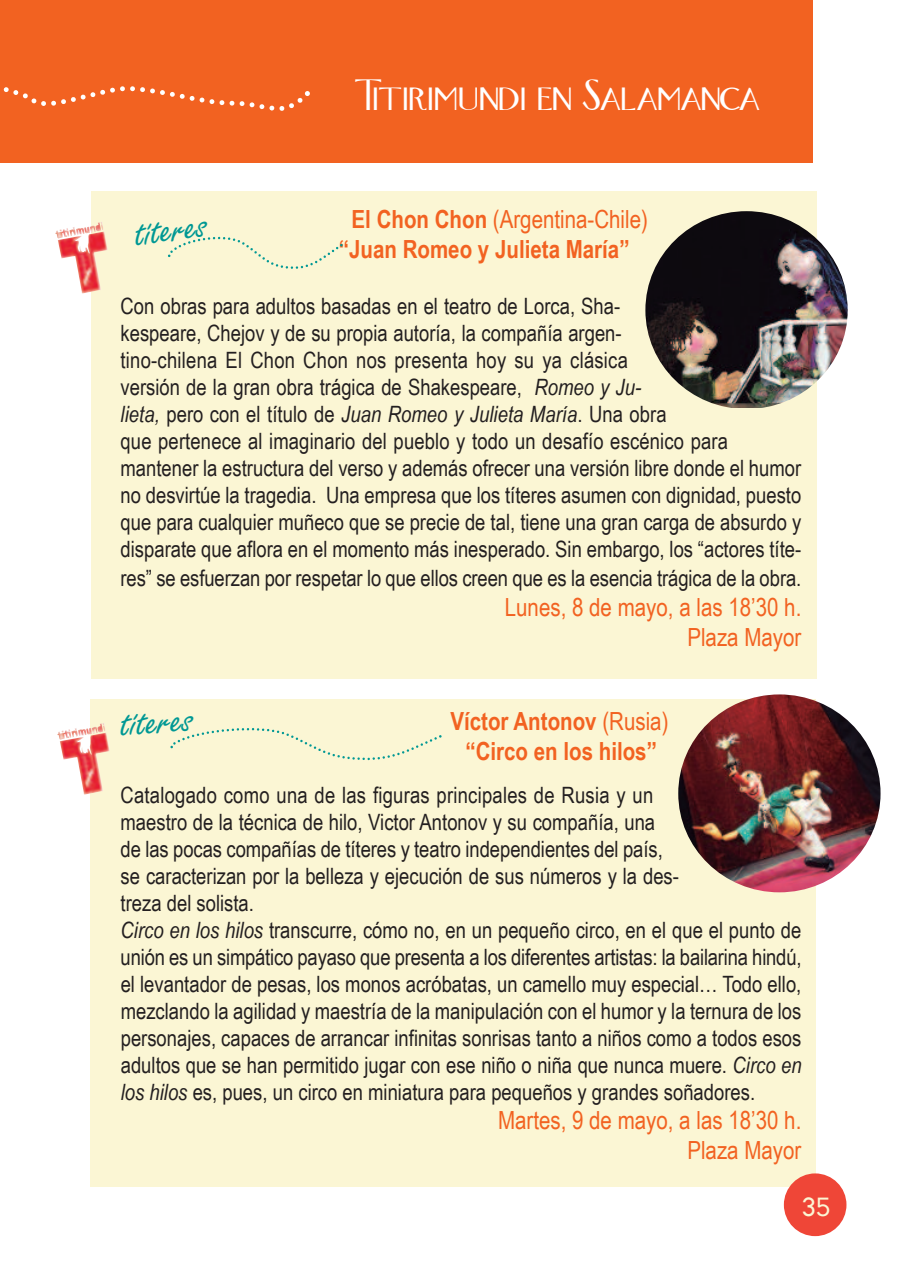
<style>
.page{position:relative;width:922px;height:1276px;background:#fff}
.page>*{position:absolute;margin:0;border:0;box-sizing:border-box;transform-origin:0 0}
.t1{font:40.5px "Freelance Allegro";color:#009894;scale:.74 1}
.t2{font:40px "Fox Trot";color:#fff}
.t3{font:700 25px/30px "Arial Narrow";color:#f26221}
.t4{font:25px/30px "Arial Narrow";color:#f26221;text-align:right}
.t5{font:25px "Arvo";color:#fbf6d4}
.t6{font:22.5px/27px "Arial Narrow";color:#231f20}
.s1{font-weight:400}
.s2{font-style:italic}
</style>
<div class="page">
<div style="left:90px;top:699px;width:725px;height:487px;background:#fbf6d4"></div>
<div style="left:91px;top:191px;width:725px;height:488px;background:#fbf6d4"></div>
<div style="left:0;top:0;width:812px;height:163px;background:#f26221"></div>
<div style="left:783px;top:1173px;width:63px;height:63px;background:#ef4637;border-radius:50%"></div>
<img style="left:645px;top:211px;width:202px;height:196px;border-radius:50%">
<img style="left:678px;top:694px;width:202px;height:198px;border-radius:50%">
<svg style="left:3px;top:86px;width:307px;height:25px"></svg>
<svg style="left:168px;top:236px;width:174px;height:33px"></svg>
<svg style="left:170px;top:728px;width:271px;height:33px"></svg>
<img style="left:55px;top:222px;width:53px;height:71px">
<img style="left:57px;top:723px;width:53px;height:71px">
<h2 class="t2" style="left:354px;top:73px;width:406px">Titirimundi en Salamanca</h2>
<p class="t3" style="left:339px;top:204px;width:310px;text-indent:13px">El Chon Chon <span class="s1">(Argentina-Chile) </span>“Juan Romeo y Julieta María”</p>
<p class="t6" style="left:120px;top:292px;width:682px">Con obras para adultos basadas en el teatro de Lorca, Sha-<br>kespeare, Chejov y de su propia autoría, la compañía argen-<br>tino-chilena El Chon Chon nos presenta hoy su ya clásica<br>versión de la gran obra trágica de Shakespeare, <span class="s2">Romeo y Ju-<br>lieta,</span> pero con el título de <span class="s2">Juan Romeo y Julieta María</span>. Una obra<br>que pertenece al imaginario del pueblo y todo un desafío escénico para mantener la estructura del verso y además ofrecer una versión libre donde el humor no desvirtúe la tragedia. Una empresa que los títeres asumen con dignidad, puesto que para cualquier muñeco que se precie de tal, tiene una gran carga de absurdo y disparate que aflora en el momento más inesperado. Sin embargo, los “actores títe&shy;res” se esfuerzan por respetar lo que ellos creen que es la esencia trágica de la obra.</p>
<p class="t4" style="left:504px;top:591px;width:298px">Lunes, 8 de mayo, a las 18’30 h.<br>Plaza Mayor</p>
<h1 class="t1" style="left:130px;top:210px;width:100px;rotate:-8deg">títeres</h1>
<p class="t3" style="left:450px;top:706px;width:219px;text-align:center">Víctor Antonov <span class="s1">(Rusia) </span>“Circo en los hilos”</p>
<p class="t6" style="left:120px;top:781px;width:682px">Catalogado como una de las figuras principales de Rusia y un<br>maestro de la técnica de hilo, Victor Antonov y su compañía, una<br>de las pocas compañías de títeres y teatro independientes del país,<br>se caracterizan por la belleza y ejecución de sus números y la des-<br>treza del solista.<br><span class="s2">Circo en los hilos</span> transcurre, cómo no, en un pequeño circo, en el que el punto de unión es un simpático payaso que presenta a los diferentes artistas: la bailarina hindú, el levantador de pesas, los monos acróbatas, un camello muy especial… Todo ello, mezclando la agilidad y maestría de la manipulación con el humor y la ternura de los personajes, capaces de arrancar infinitas sonrisas tanto a niños como a todos esos adultos que se han permitido jugar con ese niño o niña que nunca muere. <span class="s2">Circo en los hilos</span> es, pues, un circo en miniatura para pequeños y grandes soñadores.</p>
<p class="t4" style="left:498px;top:1105px;width:305px">Martes, 9 de mayo, a las 18’30 h.<br>Plaza Mayor</p>
<h1 class="t1" style="left:117px;top:700px;width:100px;rotate:-5deg">títeres</h1>
<p class="t5" style="left:802px;top:1191px;width:29px">35</p>
</div>
